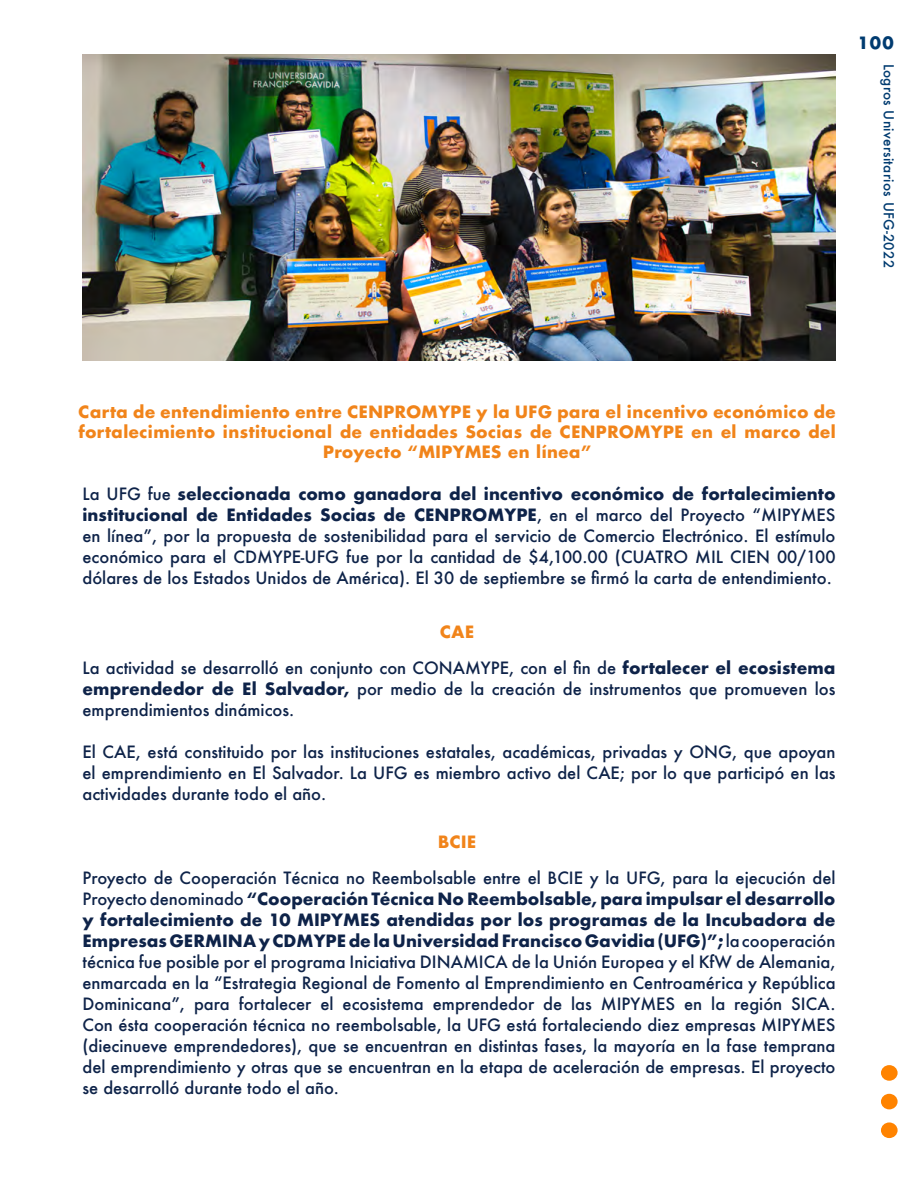
<style>
.page{position:relative;width:918px;height:1188px;background:#fff}
.page>*{position:absolute;margin:0;border:0;box-sizing:border-box;transform-origin:0 0}
.t1{font:500 16.5px/21px "Futura";color:#0e2349;text-align:justify}
.t2{font:700 16.5px/19.8px "Futura LT";letter-spacing:.03em;color:#f1841a;text-align:center}
.t3{font:700 16.5px "Futura LT";color:#003b70}
.t4{font:500 13.5px "Futura";letter-spacing:.02em;color:#003b70}
.s1{color:#fff}
.s2{font-weight:700}
</style>
<div class="page">
<div style="left:881px;top:1065px;width:17px;height:16px;background:#ff8300;border-radius:50%"></div>
<div style="left:881px;top:1094px;width:17px;height:15px;background:#ff8300;border-radius:50%"></div>
<div style="left:881px;top:1122px;width:17px;height:16px;background:#ff8300;border-radius:50%"></div>
<img style="left:82px;top:55px;width:754px;height:306px">
<p class="t3" style="left:857px;top:32px;width:38px">100</p>
<p class="t4" style="left:898px;top:64px;width:237px;rotate:90deg">Logros Universitarios UFG-2022<span class="s1">1021</span></p>
<p class="t2" style="left:79px;top:402px;width:759px">Carta de entendimiento entre CENPROMYPE y la UFG para el incentivo económico de fortalecimiento institucional de entidades Socias de CENPROMYPE en el marco del<br>Proyecto “MIPYMES en línea”</p>
<p class="t1" style="left:82px;top:483px;width:755px">La UFG fue <span class="s2">seleccionada como ganadora del incentivo económico de fortalecimiento institucional de Entidades Socias de CENPROMYPE</span>, en el marco del Proyecto “MIPYMES en línea”, por la propuesta de sostenibilidad para el servicio de Comercio Electrónico. El estímulo económico para el CDMYPE-UFG fue por la cantidad de $4,100.00 (CUATRO MIL CIEN 00/100 dólares de los Estados Unidos de América). El 30 de septiembre se firmó la carta de entendimiento.</p>
<p class="t2" style="left:440px;top:622px;width:35px">CAE</p>
<p class="t1" style="left:82px;top:657px;width:755px">La actividad se desarrolló en conjunto con CONAMYPE, con el fin de <span class="s2">fortalecer el ecosistema emprendedor de El Salvador,</span> por medio de la creación de instrumentos que promueven los emprendimientos dinámicos.</p>
<p class="t1" style="left:82px;top:741px;width:755px">El CAE, está constituido por las instituciones estatales, académicas, privadas y ONG, que apoyan el emprendimiento en El Salvador. La UFG es miembro activo del CAE; por lo que participó en las actividades durante todo el año.</p>
<p class="t2" style="left:438px;top:832px;width:39px">BCIE</p>
<p class="t1" style="left:82px;top:867px;width:755px">Proyecto de Cooperación Técnica no Reembolsable entre el BCIE y la UFG, para la ejecución del Proyecto denominado <span class="s2">“Cooperación Técnica No Reembolsable, para impulsar el desarrollo y fortalecimiento de 10 MIPYMES atendidas por los programas de la Incubadora de Empresas GERMINA y CDMYPE de la Universidad Francisco Gavidia (UFG)”;</span> la cooperación técnica fue posible por el programa Iniciativa DINAMICA de la Unión Europea y el KfW de Alemania, enmarcada en la “Estrategia Regional de Fomento al Emprendimiento en Centroamérica y República Dominicana”, para fortalecer el ecosistema emprendedor de las MIPYMES en la región SICA.<br>Con ésta cooperación técnica no reembolsable, la UFG está fortaleciendo diez empresas MIPYMES (diecinueve emprendedores), que se encuentran en distintas fases, la mayoría en la fase temprana del emprendimiento y otras que se encuentran en la etapa de aceleración de empresas. El proyecto se desarrolló durante todo el año.</p>
</div>
